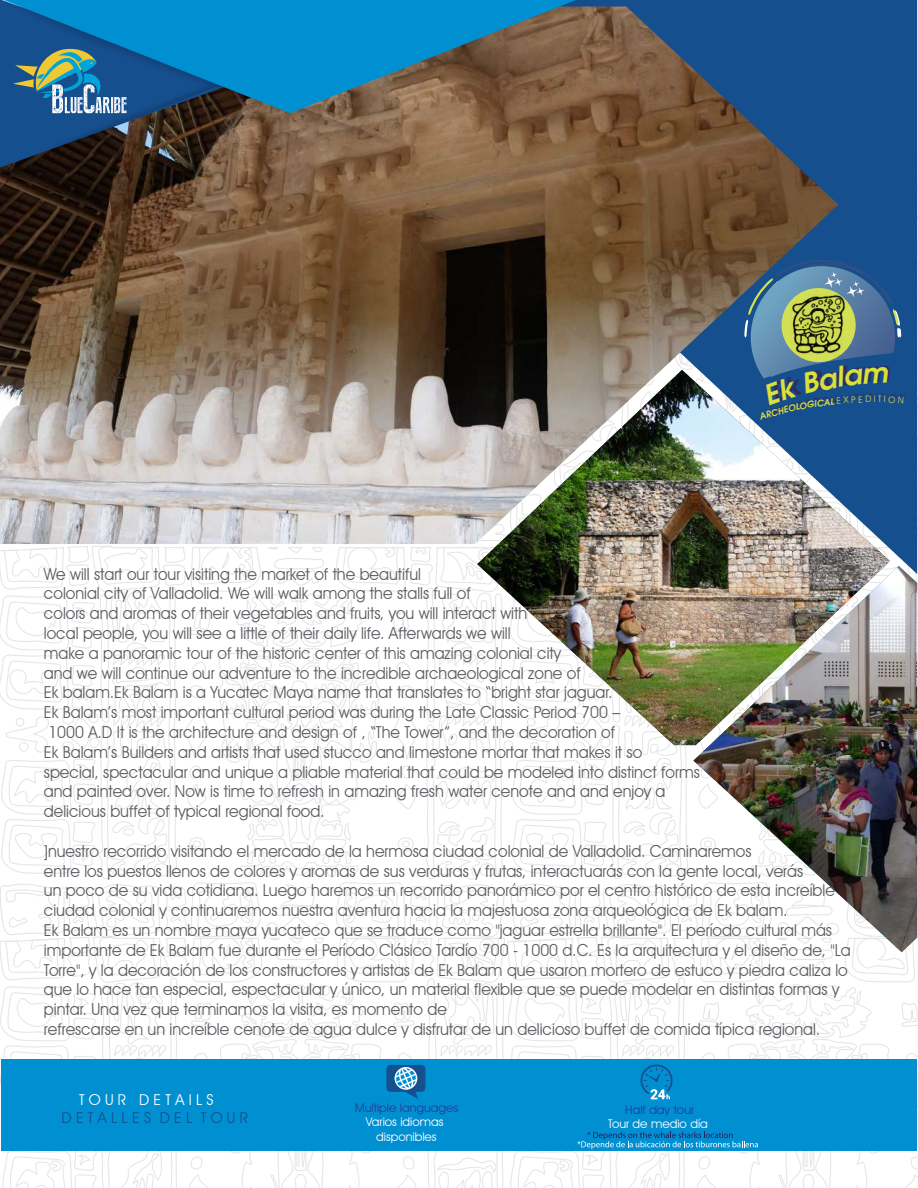
<style>
.page{position:relative;width:918px;height:1188px;background:#fff}
.page>*{position:absolute;margin:0;border:0;box-sizing:border-box;transform-origin:0 0}
.t1{font:16.5px/19.8px "Avant Garde IT Cby BT";color:#5b5c62;scale:.95 1}
.t2{font:15px "Avant Garde IT Cby BT";color:#164f8e}
.t3{font:15px "Avant Garde IT Cby BT";color:#fff}
.t4{font:12px/14.4px "Avant Garde IT Cby BT";color:#fff;text-align:center}
.t5{font:12px "Avant Garde IT Cby BT";color:#214099}
.t6{font:9px "Avant Garde IT Cby BT";color:#cddc45}
.t7{font:8.55px "Avant Garde IT Cby BT";color:#312c63}
</style>
<div class="page">
<img style="left:0;top:0;width:918px;height:1188px">
<p class="t7" style="left:876px;top:392px;width:3px">I</p>
<p class="t6" style="left:874px;top:394px;width:3px">I</p>
<p class="t1" style="left:44px;top:564px;width:692px">We will start our tour visiting the market of the beautiful<br>colonial city of Valladolid. We will walk among the stalls full of<br>colors and aromas of their vegetables and fruits, you will interact with<br>local people, you will see a little of their daily life. Afterwards we will<br>make a panoramic tour of the historic center of this amazing colonial city<br>and we will continue our adventure to the incredible archaeological zone of<br>Ek balam.Ek Balam is a Yucatec Maya name that translates to “bright star jaguar.”<br>Ek Balam’s most important cultural period was during the Late Classic Period 700 –<br>1000 A.D It is the architecture and design of , “The Tower”, and the decoration of<br>Ek Balam’s Builders and artists that used stucco and limestone mortar that makes it so special, spectacular and unique a pliable material that could be modeled into distinct forms and painted over. Now is time to refresh in amazing fresh water cenote and and enjoy a delicious buffet of typical regional food.</p>
<p class="t1" style="left:44px;top:841px;width:851px">]nuestro recorrido visitando el mercado de la hermosa ciudad colonial de Valladolid. Caminaremos<br>entre los puestos llenos de colores y aromas de sus verduras y frutas, interactuarás con la gente local, verás<br>un poco de su vida cotidiana. Luego haremos un recorrido panorámico por el centro histórico de esta increíble ciudad colonial y continuaremos nuestra aventura hacia la majestuosa zona arqueológica de Ek balam.<br>Ek Balam es un nombre maya yucateco que se traduce como "jaguar estrella brillante". El período cultural más importante de Ek Balam fue durante el Período Clásico Tardío 700 - 1000 d.C. Es la arquitectura y el diseño de, "La Torre", y la decoración de los constructores y artistas de Ek Balam que usaron mortero de estuco y piedra caliza lo que lo hace tan especial, espectacular y único, un material flexible que se puede modelar en distintas formas y pintar. Una vez que terminamos la visita, es momento de<br>refrescarse en un increíble cenote de agua dulce y disfrutar de un delicioso buffet de comida típica regional.</p>
<p class="t3" style="left:79px;top:1091px;width:136px">T O U R D E T A I L S</p>
<p class="t2" style="left:62px;top:1109px;width:188px">D E T A L L E S D E L T O U R</p>
<p class="t5" style="left:355px;top:1100px;width:105px">Multiple languages</p>
<p class="t4" style="left:366px;top:1115px;width:79px">Varios idiomas disponibles</p>
<p class="t5" style="left:625px;top:1102px;width:70px">Half day tour</p>
<p class="t4" style="left:608px;top:1117px;width:101px">Tour de medio día</p>
</div>
